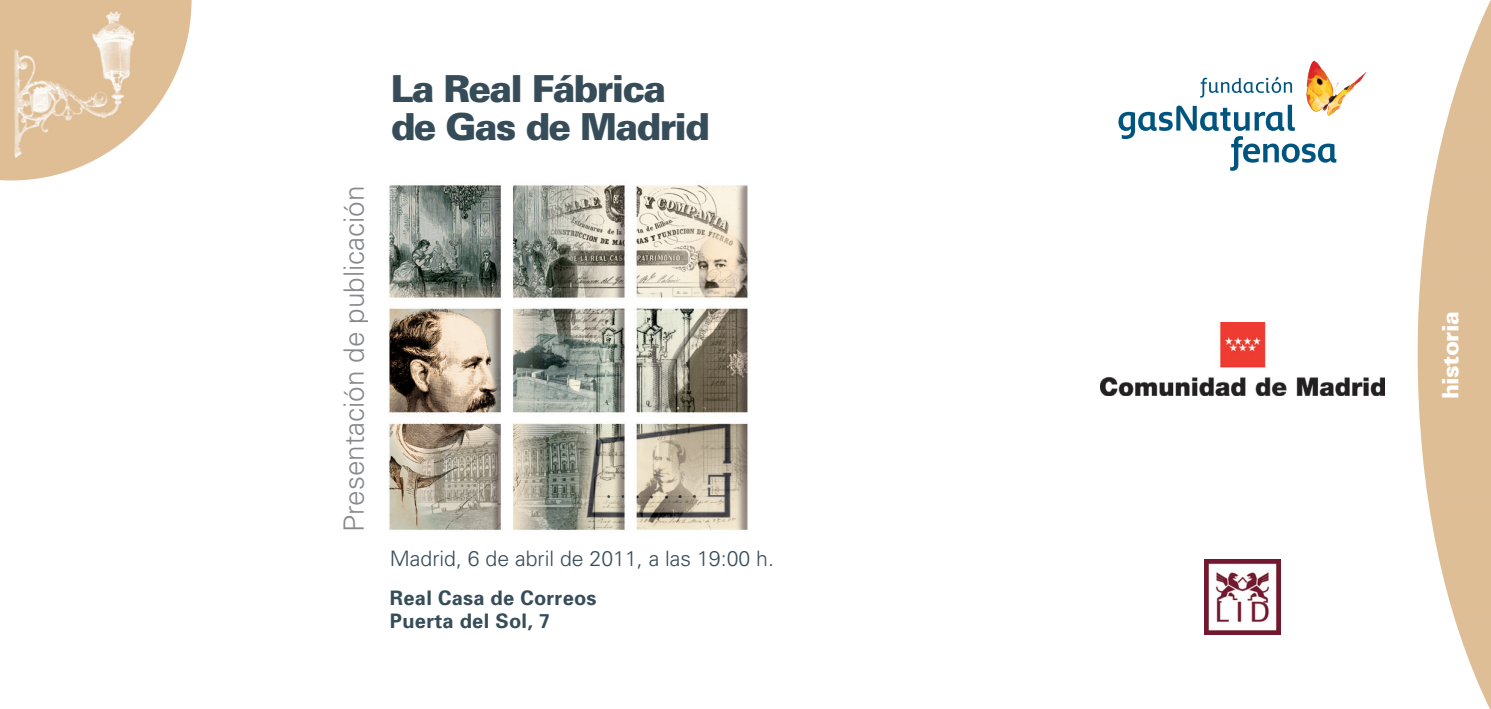
<style>
.page{position:relative;width:1491px;height:709px;background:#fff}
.page>*{position:absolute;margin:0;border:0;box-sizing:border-box;transform-origin:0 0}
.t1{font:900 37.25px/37.8px "Univers";letter-spacing:-.045em;color:#364d59}
.t2{font:300 28px "Univers";color:#87898c}
.t3{font:900 22.5px "Univers";letter-spacing:-.025em;color:#fff}
.t4{font:300 21.25px "Univers";color:#364d59}
.t5{font:700 20px/22.5px "Univers";letter-spacing:.015em;color:#364d59}
</style>
<div class="page">
<img style="left:389px;top:185px;width:359px;height:345px">
<img style="left:1204px;top:559px;width:76px;height:75px">
<img style="left:0;top:0;width:191px;height:180px">
<img style="left:1417px;top:2px;width:73px;height:707px">
<img style="left:1100px;top:322px;width:283px;height:73px">
<img style="left:1307px;top:61px;width:59px;height:50px">
<svg style="left:1118px;top:77px;width:218px;height:94px"></svg>
<h2 class="t2" style="left:344px;top:532px;width:348px;rotate:-90deg">Presentación de publicación</h2>
<h1 class="t1" style="left:390px;top:73px;width:321px">La Real Fábrica de Gas de Madrid</h1>
<p class="t4" style="left:390px;top:550px;width:385px">Madrid, 6 de abril de 2011, a las 19:00 h.</p>
<p class="t5" style="left:390px;top:589px;width:208px">Real Casa de Correos<br>Puerta del Sol, 7</p>
<p class="t3" style="left:1441px;top:399px;width:89px;rotate:-90deg">historia</p>
</div>
